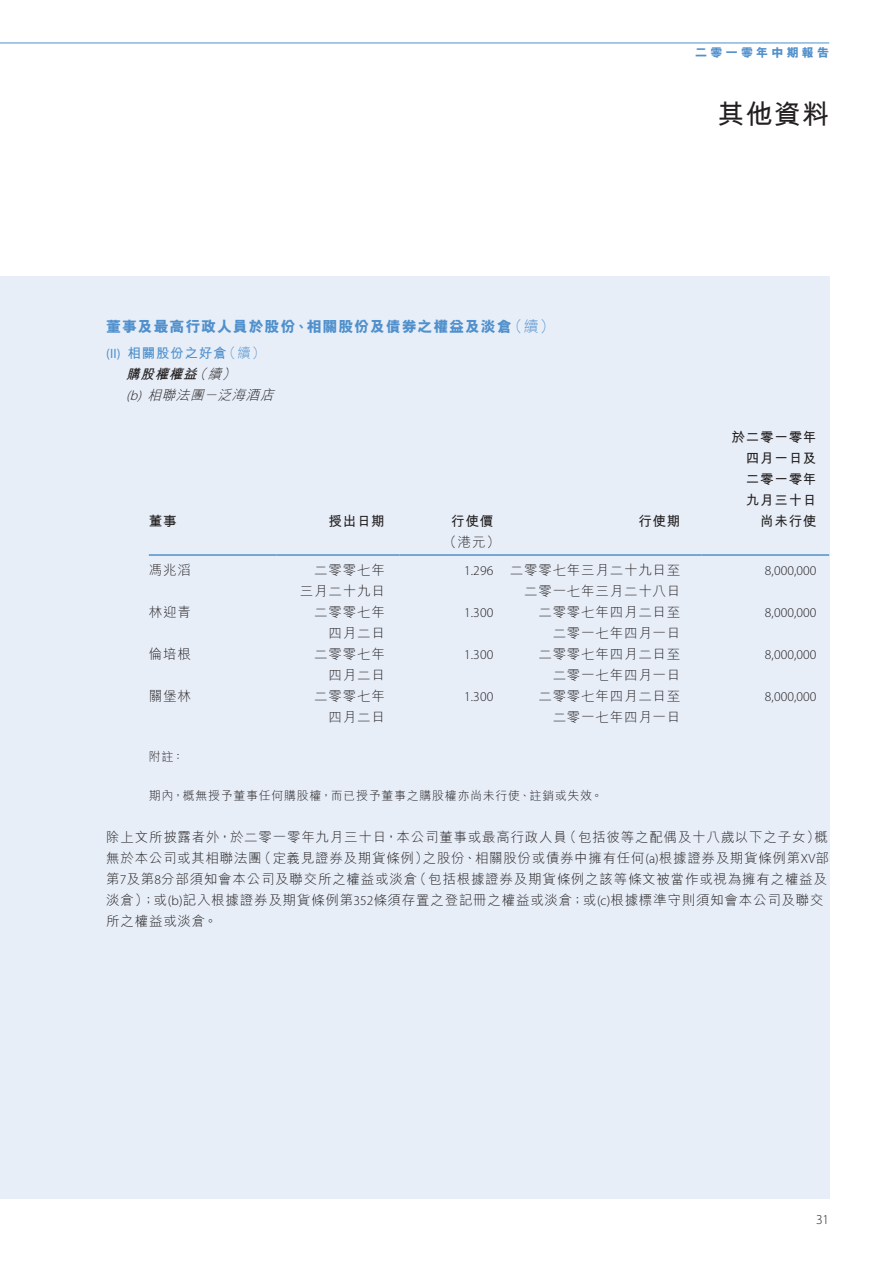
<style>
.page{position:relative;width:893px;height:1263px;background:#fff}
.page>*{position:absolute;margin:0;border:0;box-sizing:border-box;transform-origin:0 0}
.t1{font:700 27px "M Hei HK";color:#231f20}
.Heading_1{font:800 15px "M Hei HK";letter-spacing:.055em;color:#5090cc}
.Body_Text{font:300 13.5px/21px "M Hei HK";letter-spacing:.055em;color:#231f20}
.Body_Text-2{font:300 13.5px "Myriad Pro";letter-spacing:.005em;color:#231f20}
.Body_Text-3{font:700 13.5px "M Hei HK";letter-spacing:.055em;color:#231f20}
.Heading_2{font:700 13.5px "M Hei HK";letter-spacing:.055em;color:#5090cc}
.Heading_4{font:italic 300 13.5px "M Hei HK";color:#231f20}
.Heading_3{font:italic 700 13.5px "M Hei HK";color:#231f20}
.Notes{font:300 12px "M Hei HK";letter-spacing:.055em;color:#231f20}
.t2{font:800 12px "M Hei HK";letter-spacing:.27em;color:#5090cc}
.s1{font-weight:300}
.s2{font-family:"Myriad Pro";font-weight:400}
.s3{font-family:"Myriad Pro"}
</style>
<div class="page">
<div style="left:0;top:276px;width:829px;height:923px;background:#e7eef8"></div>
<hr style="left:0;top:43px;width:829px;height:1px;background:#5090cc">
<hr style="left:149px;top:554px;width:127px;height:2px;background:#5090cc">
<hr style="left:276px;top:554px;width:124px;height:2px;background:#5090cc">
<hr style="left:400px;top:554px;width:106px;height:2px;background:#5090cc">
<hr style="left:506px;top:554px;width:196px;height:2px;background:#5090cc">
<hr style="left:702px;top:554px;width:127px;height:2px;background:#5090cc">
<p class="t2" style="left:695px;top:46px;width:135px">二零一零年中期報告</p>
<h1 class="t1" style="left:717px;top:94px;width:113px">其他資料</h1>
<p class="Heading_1" style="left:106px;top:319px;width:450px">董事及最高行政人員於股份、相關股份及債券之權益及淡倉<span class="s1">（續）</span></p>
<p class="Heading_2" style="left:106px;top:343px;width:161px"><span class="s2">(II)</span> 相關股份之好倉<span class="s1">（續）</span></p>
<p class="Heading_3" style="left:126px;top:364px;width:114px">購股權權益<span class="s1">（續）</span></p>
<p class="Heading_4" style="left:126px;top:388px;width:153px"><span class="s3">(b)</span> 相聯法團－泛海酒店</p>
<p class="Body_Text-3" style="left:149px;top:511px;width:29px">董事</p>
<p class="Body_Text-3" style="left:329px;top:511px;width:58px">授出日期</p>
<p class="Body_Text-3" style="left:451px;top:511px;width:44px">行使價</p>
<p class="Body_Text-3" style="left:638px;top:511px;width:44px">行使期</p>
<p class="Body_Text-3" style="left:732px;top:427px;width:86px">於二零一零年</p>
<p class="Body_Text-3" style="left:746px;top:448px;width:72px">四月一日及</p>
<p class="Body_Text-3" style="left:746px;top:469px;width:72px">二零一零年</p>
<p class="Body_Text-3" style="left:746px;top:490px;width:72px">九月三十日</p>
<p class="Body_Text-3" style="left:760px;top:511px;width:58px">尚未行使</p>
<p class="Body_Text" style="left:443px;top:531px;width:58px">（港元）</p>
<p class="Body_Text" style="left:149px;top:559px;width:44px">馮兆滔</p>
<p class="Body_Text" style="left:314px;top:559px;width:72px">二零零七年</p>
<p class="Body_Text" style="left:300px;top:580px;width:86px">三月二十九日</p>
<p class="Body_Text-2" style="left:464px;top:562px;width:31px">1.296</p>
<p class="Body_Text" style="left:510px;top:559px;width:172px">二零零七年三月二十九日至</p>
<p class="Body_Text" style="left:524px;top:580px;width:158px">二零一七年三月二十八日</p>
<p class="Body_Text-2" style="left:765px;top:562px;width:53px">8,000,000</p>
<p class="Body_Text" style="left:149px;top:601px;width:44px">林迎青</p>
<p class="Body_Text" style="left:314px;top:601px;width:72px">二零零七年</p>
<p class="Body_Text" style="left:328px;top:622px;width:58px">四月二日</p>
<p class="Body_Text-2" style="left:464px;top:604px;width:31px">1.300</p>
<p class="Body_Text" style="left:538px;top:601px;width:143px">二零零七年四月二日至</p>
<p class="Body_Text" style="left:553px;top:622px;width:129px">二零一七年四月一日</p>
<p class="Body_Text-2" style="left:765px;top:604px;width:53px">8,000,000</p>
<p class="Body_Text" style="left:149px;top:643px;width:44px">倫培根</p>
<p class="Body_Text" style="left:314px;top:643px;width:72px">二零零七年</p>
<p class="Body_Text" style="left:328px;top:664px;width:58px">四月二日</p>
<p class="Body_Text-2" style="left:464px;top:646px;width:31px">1.300</p>
<p class="Body_Text" style="left:538px;top:643px;width:143px">二零零七年四月二日至</p>
<p class="Body_Text" style="left:553px;top:664px;width:129px">二零一七年四月一日</p>
<p class="Body_Text-2" style="left:765px;top:646px;width:53px">8,000,000</p>
<p class="Body_Text" style="left:149px;top:685px;width:44px">關堡林</p>
<p class="Body_Text" style="left:314px;top:685px;width:72px">二零零七年</p>
<p class="Body_Text" style="left:328px;top:706px;width:58px">四月二日</p>
<p class="Body_Text-2" style="left:464px;top:688px;width:31px">1.300</p>
<p class="Body_Text" style="left:538px;top:685px;width:143px">二零零七年四月二日至</p>
<p class="Body_Text" style="left:553px;top:706px;width:129px">二零一七年四月一日</p>
<p class="Body_Text-2" style="left:765px;top:688px;width:53px">8,000,000</p>
<p class="Notes" style="left:149px;top:750px;width:37px">附註：</p>
<p class="Notes" style="left:149px;top:789px;width:455px">期內，概無授予董事任何購股權，而已授予董事之購股權亦尚未行使、註銷或失效。</p>
<p class="Body_Text" style="left:106px;top:826px;width:724px">除上文所披露者外，於二零一零年九月三十日，本公司董事或最高行政人員（包括彼等之配偶及十八歲以下之子女）概無於本公司或其相聯法團（定義見證券及期貨條例）之股份、相關股份或債券中擁有任何<span class="s3">(a)</span>根據證券及期貨條例第<span class="s3">XV</span>部第<span class="s3">7</span>及第<span class="s3">8</span>分部須知會本公司及聯交所之權益或淡倉（包括根據證券及期貨條例之該等條文被當作或視為擁有之權益及淡倉）；或<span class="s3">(b)</span>記入根據證券及期貨條例第<span class="s3">352</span>條須存置之登記冊之權益或淡倉；或<span class="s3">(c)</span>根據標準守則須知會本公司及聯交所之權益或淡倉。</p>
<p class="Body_Text-2" style="left:816px;top:1212px;width:15px">31</p>
</div>
